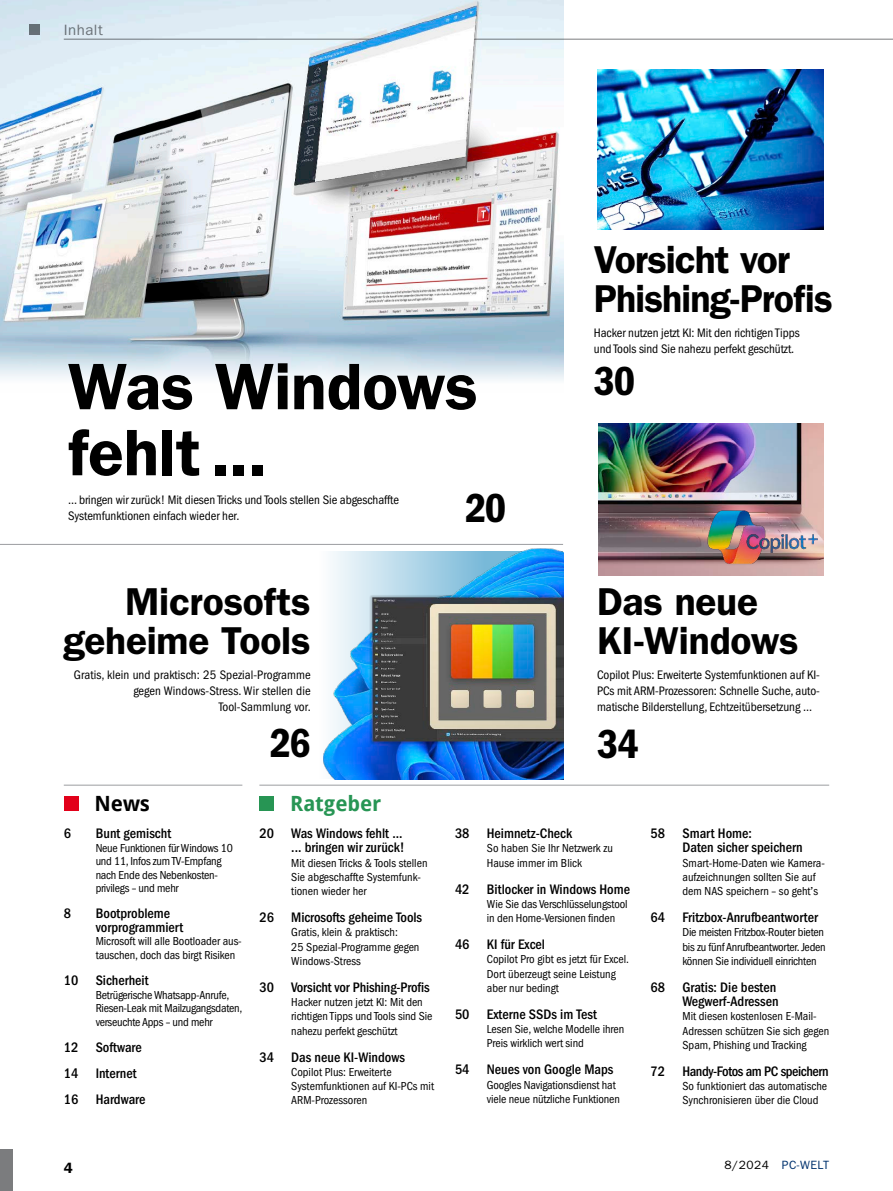
<style>
.page{position:relative;width:893px;height:1191px;background:#fff}
.page>*{position:absolute;margin:0;border:0;box-sizing:border-box;transform-origin:0 0}
.t1{font:600 66px/66px "ITC Franklin Gothic Std";letter-spacing:-.005em;color:#000}
.t2{font:42px "ITC Franklin Gothic Std Dm Cd";letter-spacing:-.04em;color:#000}
.t3{font:600 39px/39px "ITC Franklin Gothic Std";letter-spacing:-.01em;color:#000}
.t4{font:700 21px "Droid Sans Pro";letter-spacing:-.005em;color:#279554}
.t5{font:700 21px "Droid Sans Pro";color:#000}
.t6{font:15px "ITC Franklin Gothic Std";letter-spacing:.035em;color:#7b7c7e}
.t7{font:600 15px "ITC Franklin Gothic Std";color:#000}
.t8{font:500 condensed 14.25px/14.2px "ITC Franklin Gothic Std";color:#000}
.t9{font:500 condensed 14.25px "ITC Franklin Gothic Std";letter-spacing:-.03em;color:#000}
.t10{font:condensed 12.75px/16.2px "ITC Franklin Gothic Std";letter-spacing:-.005em;color:#000}
.t11{font:condensed 12px/14.2px "ITC Franklin Gothic Std";letter-spacing:-.005em;color:#000}
.t12{font:12px "ITC Franklin Gothic Std";letter-spacing:.04em;color:#00326e}
.s1{font-weight:500;font-stretch:normal}
.s2{color:#000}
</style>
<div class="page">
<div style="left:0;top:1148px;width:13px;height:43px;background:#7b7c7e"></div>
<hr style="left:64px;top:39px;width:829px;height:1px;background:#7b7c7e">
<hr style="left:0;top:544px;width:563px;height:1px;background:#9c9da0">
<hr style="left:64px;top:784px;width:178px;height:1px;background:#9c9da0">
<div style="left:64px;top:796px;width:15px;height:15px;background:#e2001a"></div>
<hr style="left:259px;top:784px;width:570px;height:1px;background:#9c9da0">
<div style="left:259px;top:796px;width:15px;height:15px;background:#279554"></div>
<img style="left:597px;top:69px;width:227px;height:160px">
<img style="left:598px;top:423px;width:226px;height:152px">
<img style="left:323px;top:548px;width:240px;height:231px">
<img style="left:0;top:0;width:563px;height:381px">
<img style="left:705px;top:506px;width:62px;height:62px">
<img style="left:746px;top:533px;width:71px;height:20px">
<p class="t6" style="left:64px;top:21px;width:41px">Inhalt</p>
<h1 class="t1" style="left:68px;top:354px;width:411px">Was Windows fehlt...</h1>
<p class="t10" style="left:68px;top:492px;width:332px">... bringen wir zurück! Mit diesen Tricks und Tools stellen Sie abgeschaffte<br>Systemfunktionen einfach wieder her.</p>
<h2 class="t2" style="left:465px;top:484px;width:43px">20</h2>
<h3 class="t3" style="left:63px;top:582px;width:249px;text-align:right">Microsofts geheime Tools</h3>
<p class="t10" style="left:74px;top:667px;width:238px;text-align:right">Gratis, klein und praktisch: 25 Spezial-Programme gegen Windows-Stress. Wir stellen die<br>Tool-Sammlung vor.</p>
<h2 class="t2" style="left:270px;top:719px;width:42px">26</h2>
<h3 class="t5" style="left:95px;top:788px;width:57px">News</h3>
<h3 class="t4" style="left:290px;top:788px;width:93px">Ratgeber</h3>
<h3 class="t3" style="left:594px;top:240px;width:240px">Vorsicht vor<br>Phishing-Profis</h3>
<p class="t10" style="left:594px;top:325px;width:207px">Hacker nutzen jetzt KI: Mit den richtigen Tipps und Tools sind Sie nahezu perfekt geschützt.</p>
<h2 class="t2" style="left:594px;top:357px;width:43px">30</h2>
<h3 class="t3" style="left:597px;top:582px;width:203px">Das neue<br>KI-Windows</h3>
<p class="t10" style="left:597px;top:667px;width:224px;text-align:justify">Copilot Plus: Erweiterte Systemfunktionen auf KI-PCs mit ARM-Prozessoren: Schnelle Suche, auto&shy;matische Bilderstellung, Echtzeitübersetzung ...</p>
<h2 class="t2" style="left:597px;top:720px;width:43px">34</h2>
<p class="t8" style="left:64px;top:826px;width:9px">6</p>
<p class="t8" style="left:96px;top:826px;width:77px">Bunt gemischt</p>
<p class="t11" style="left:96px;top:841px;width:139px;line-height:13.5px">Neue Funktionen für Windows 10 und 11, Infos zum TV-Empfang nach Ende des Nebenkosten&shy;privilegs – und mehr</p>
<p class="t8" style="left:64px;top:906px;width:9px">8</p>
<p class="t8" style="left:96px;top:907px;width:89px;line-height:13.5px">Bootprobleme vorprogrammiert</p>
<p class="t11" style="left:96px;top:934px;width:147px;line-height:13.5px">Microsoft will alle Bootloader aus&shy;tauschen, doch das birgt Risiken</p>
<p class="t8" style="left:64px;top:973px;width:86px">10 Sicherheit</p>
<p class="t11" style="left:96px;top:988px;width:148px;line-height:13.5px">Betrügerische Whatsapp-Anrufe,<br>Riesen-Leak mit Mailzugangsdaten, verseuchte Apps – und mehr</p>
<p class="t8" style="left:64px;top:1034px;width:83px;line-height:26.2px">12 Software<br>14 Internet<br>16 Hardware</p>
<p class="t8" style="left:259px;top:826px;width:147px;text-align:right">20 Was Windows fehlt ... ... bringen wir zurück!</p>
<p class="t11" style="left:291px;top:855px;width:138px">Mit diesen Tricks &amp; Tools stellen<br>Sie abgeschaffte Systemfunk&shy;tionen wieder her</p>
<p class="t8" style="left:259px;top:910px;width:164px">26 Microsofts geheime Tools</p>
<p class="t11" style="left:291px;top:925px;width:130px">Gratis, klein &amp; praktisch:<br>25 Spezial-Programme gegen<br>Windows-Stress</p>
<p class="t8" style="left:259px;top:980px;width:172px">30 Vorsicht vor Phishing-Profis</p>
<p class="t11" style="left:291px;top:995px;width:143px">Hacker nutzen jetzt KI: Mit den richtigen Tipps und Tools sind Sie nahezu perfekt geschützt</p>
<p class="t8" style="left:259px;top:1050px;width:147px">34 Das neue KI-Windows</p>
<p class="t11" style="left:291px;top:1065px;width:144px">Copilot Plus: Erweiterte<br>Systemfunktionen auf KI-PCs mit<br>ARM-Prozessoren</p>
<p class="t8" style="left:455px;top:826px;width:119px">38 Heimnetz-Check</p>
<p class="t11" style="left:487px;top:841px;width:128px">So haben Sie Ihr Netzwerk zu<br>Hause immer im Blick</p>
<p class="t8" style="left:455px;top:882px;width:177px">42 Bitlocker in Windows Home</p>
<p class="t11" style="left:487px;top:897px;width:142px">Wie Sie das Verschlüsselungstool in den Home-Versionen finden</p>
<p class="t8" style="left:455px;top:937px;width:92px">46 KI für Excel</p>
<p class="t11" style="left:487px;top:952px;width:144px">Copilot Pro gibt es jetzt für Excel.<br>Dort überzeugt seine Leistung aber nur bedingt</p>
<p class="t8" style="left:455px;top:1007px;width:143px">50 Externe SSDs im Test</p>
<p class="t11" style="left:487px;top:1022px;width:139px">Lesen Sie, welche Modelle ihren<br>Preis wirklich wert sind</p>
<p class="t8" style="left:455px;top:1062px;width:160px">54 Neues von Google Maps</p>
<p class="t11" style="left:487px;top:1077px;width:135px">Googles Navigationsdienst hat viele neue nützliche Funktionen</p>
<p class="t8" style="left:682px;top:826px;width:122px;text-indent:-32px">58 Smart Home:<br>Daten sicher speichern</p>
<p class="t11" style="left:682px;top:855px;width:144px">Smart-Home-Daten wie Kamera&shy;aufzeichnungen sollten Sie auf dem NAS speichern – so geht<span class="s1">’</span>s</p>
<p class="t8" style="left:651px;top:910px;width:169px">64 Fritzbox-Anrufbeantworter</p>
<p class="t11" style="left:682px;top:925px;width:145px">Die meisten Fritzbox-Router bieten bis zu fünf Anrufbeantworter. Jeden können Sie individuell einrichten</p>
<p class="t8" style="left:651px;top:980px;width:129px;text-align:right">68 Gratis: Die besten<br>Wegwerf-Adressen</p>
<p class="t11" style="left:682px;top:1009px;width:148px">Mit diesen kostenlosen E-Mail-<br>Adressen schützen Sie sich gegen<br>Spam, Phishing und Tracking</p>
<p class="t9" style="left:651px;top:1063px;width:179px">72 Handy-Fotos am PC speichern</p>
<p class="t11" style="left:682px;top:1079px;width:146px">So funktioniert das automatische<br>Synchronisieren über die Cloud</p>
<p class="t7" style="left:64px;top:1158px;width:10px">4</p>
<p class="t12" style="left:724px;top:1158px;width:106px"><span class="s2">8/2024</span> PC-WELT</p>
</div>
